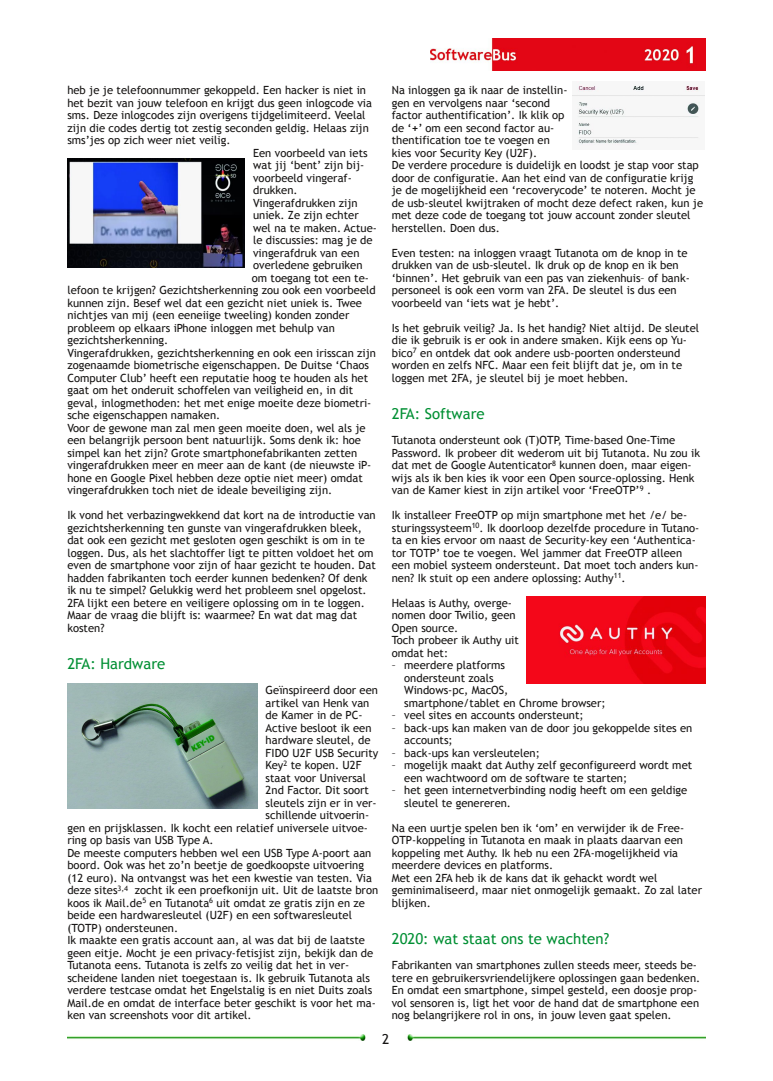
<style>
.page{position:relative;width:773px;height:1081px;background:#fff}
.page>*{position:absolute;margin:0;border:0;box-sizing:border-box;transform-origin:0 0}
.t1{font:15px "Trebuchet MS";color:#008f33}
.t2{font:13.75px "Trebuchet MS";color:#161413}
.t3{font:11.25px/12.5px "Trebuchet MS";color:#161413}
.s1{font-weight:700}
</style>
<div class="page">
<img style="left:431px;top:39px;width:274px;height:32px">
<img style="left:67px;top:1035px;width:299px;height:5px">
<img style="left:407px;top:1035px;width:298px;height:5px">
<img style="left:67px;top:158px;width:178px;height:109px">
<img style="left:67px;top:683px;width:191px;height:125px">
<img style="left:572px;top:81px;width:132px;height:64px">
<img style="left:526px;top:596px;width:179px;height:87px">
<p class="t3" style="left:67px;top:84px;width:300px">heb je je telefoonnummer gekoppeld. Een hacker is niet in</p>
<p class="t3" style="left:67px;top:96px;width:306px">het bezit van jouw telefoon en krijgt dus geen inlogcode via</p>
<p class="t3" style="left:67px;top:109px;width:300px">sms. Deze inlogcodes zijn overigens tijdgelimiteerd. Veelal</p>
<p class="t3" style="left:67px;top:121px;width:303px">zijn die codes dertig tot zestig seconden geldig. Helaas zijn</p>
<p class="t3" style="left:67px;top:134px;width:165px">sms’jes op zich weer niet veilig.</p>
<p class="t3" style="left:253px;top:146px;width:116px">Een voorbeeld van iets</p>
<p class="t3" style="left:253px;top:159px;width:113px">wat jij ‘bent’ zijn bij‐</p>
<p class="t3" style="left:253px;top:171px;width:100px">voorbeeld vingeraf‐</p>
<p class="t3" style="left:253px;top:184px;width:46px">drukken.</p>
<p class="t3" style="left:253px;top:196px;width:106px">Vingerafdrukken zijn</p>
<p class="t3" style="left:253px;top:209px;width:107px">uniek. Ze zijn echter</p>
<p class="t3" style="left:253px;top:221px;width:125px">wel na te maken. Actue‐</p>
<p class="t3" style="left:253px;top:234px;width:121px">le discussies: mag je de</p>
<p class="t3" style="left:253px;top:246px;width:108px">vingerafdruk van een</p>
<p class="t3" style="left:253px;top:259px;width:111px">overledene gebruiken</p>
<p class="t3" style="left:252px;top:271px;width:119px">om toegang tot een te‐</p>
<p class="t3" style="left:67px;top:284px;width:310px">lefoon te krijgen? Gezichtsherkenning zou ook een voorbeeld</p>
<p class="t3" style="left:67px;top:296px;width:296px">kunnen zijn. Besef wel dat een gezicht niet uniek is. Twee</p>
<p class="t3" style="left:67px;top:309px;width:283px">nichtjes van mij (een eeneiige tweeling) konden zonder</p>
<p class="t3" style="left:67px;top:321px;width:269px">probleem op elkaars iPhone inloggen met behulp van</p>
<p class="t3" style="left:67px;top:334px;width:102px">gezichtsherkenning.</p>
<p class="t3" style="left:67px;top:346px;width:310px">Vingerafdrukken, gezichtsherkenning en ook een irisscan zijn</p>
<p class="t3" style="left:67px;top:359px;width:303px">zogenaamde biometrische eigenschappen. De Duitse ‘Chaos</p>
<p class="t3" style="left:67px;top:371px;width:302px">Computer Club’ heeft een reputatie hoog te houden als het</p>
<p class="t3" style="left:67px;top:384px;width:287px">gaat om het onderuit schoffelen van veiligheid en, in dit</p>
<p class="t3" style="left:67px;top:396px;width:305px">geval, inlogmethoden: het met enige moeite deze biometri‐</p>
<p class="t3" style="left:67px;top:409px;width:154px">sche eigenschappen namaken.</p>
<p class="t3" style="left:67px;top:421px;width:300px">Voor de gewone man zal men geen moeite doen, wel als je</p>
<p class="t3" style="left:67px;top:434px;width:295px">een belangrijk persoon bent natuurlijk. Soms denk ik: hoe</p>
<p class="t3" style="left:67px;top:446px;width:291px">simpel kan het zijn? Grote smartphonefabrikanten zetten</p>
<p class="t3" style="left:67px;top:459px;width:305px">vingerafdrukken meer en meer aan de kant (de nieuwste iP‐</p>
<p class="t3" style="left:67px;top:471px;width:297px">hone en Google Pixel hebben deze optie niet meer) omdat</p>
<p class="t3" style="left:67px;top:484px;width:266px">vingerafdrukken toch niet de ideale beveiliging zijn.</p>
<p class="t3" style="left:67px;top:509px;width:310px">Ik vond het verbazingwekkend dat kort na de introductie van gezichtsherkenning ten gunste van vingerafdrukken bleek, dat ook een gezicht met gesloten ogen geschikt is om in te loggen. Dus, als het slachtoffer ligt te pitten voldoet het om even de smartphone voor zijn of haar gezicht te houden. Dat hadden fabrikanten toch eerder kunnen bedenken? Of denk ik nu te simpel? Gelukkig werd het probleem snel opgelost.<br>2FA lijkt een betere en veiligere oplossing om in te loggen.<br>Maar de vraag die blijft is: waarmee? En wat dat mag dat kosten?</p>
<h1 class="t1" style="left:67px;top:655px;width:99px">2FA: Hardware</h1>
<p class="t3" style="left:265px;top:684px;width:114px">Geïnspireerd door een</p>
<p class="t3" style="left:265px;top:696px;width:105px">artikel van Henk van</p>
<p class="t3" style="left:265px;top:709px;width:99px">de Kamer in de PC‐</p>
<p class="t3" style="left:265px;top:721px;width:107px">Active besloot ik een</p>
<p class="t3" style="left:265px;top:734px;width:106px">hardware sleutel, de</p>
<p class="t3" style="left:265px;top:746px;width:114px">FIDO U2F USB Security</p>
<p class="t3" style="left:265px;top:759px;width:97px">Key<sup>2</sup> te kopen. U2F</p>
<p class="t3" style="left:265px;top:771px;width:102px">staat voor Universal</p>
<p class="t3" style="left:265px;top:784px;width:105px">2nd Factor. Dit soort</p>
<p class="t3" style="left:265px;top:796px;width:113px">sleutels zijn er in ver‐</p>
<p class="t3" style="left:265px;top:809px;width:105px">schillende uitvoerin‐</p>
<p class="t3" style="left:67px;top:821px;width:302px">gen en prijsklassen. Ik kocht een relatief universele uitvoe‐</p>
<p class="t3" style="left:67px;top:834px;width:148px">ring op basis van USB Type A.</p>
<p class="t3" style="left:67px;top:846px;width:305px">De meeste computers hebben wel een USB Type A‐poort aan</p>
<p class="t3" style="left:67px;top:859px;width:298px">boord. Ook was het zo’n beetje de goedkoopste uitvoering</p>
<p class="t3" style="left:67px;top:871px;width:306px">(12 euro). Na ontvangst was het een kwestie van testen. Via</p>
<p class="t3" style="left:67px;top:884px;width:312px">deze sites<sup>3,4</sup> zocht ik een proefkonijn uit. Uit de laatste bron</p>
<p class="t3" style="left:67px;top:896px;width:299px">koos ik Mail.de<sup>5</sup> en Tutanota<sup>6</sup> uit omdat ze gratis zijn en ze</p>
<p class="t3" style="left:67px;top:909px;width:286px">beide een hardwaresleutel (U2F) en een softwaresleutel</p>
<p class="t3" style="left:67px;top:921px;width:112px">(TOTP) ondersteunen.</p>
<p class="t3" style="left:67px;top:934px;width:299px">Ik maakte een gratis account aan, al was dat bij de laatste</p>
<p class="t3" style="left:67px;top:946px;width:307px">geen eitje. Mocht je een privacy‐fetisjist zijn, bekijk dan de</p>
<p class="t3" style="left:67px;top:959px;width:283px">Tutanota eens. Tutanota is zelfs zo veilig dat het in ver‐</p>
<p class="t3" style="left:67px;top:971px;width:304px">scheidene landen niet toegestaan is. Ik gebruik Tutanota als</p>
<p class="t3" style="left:67px;top:984px;width:306px">verdere testcase omdat het Engelstalig is en niet Duits zoals</p>
<p class="t3" style="left:67px;top:996px;width:310px">Mail.de en omdat de interface beter geschikt is voor het ma‐</p>
<p class="t3" style="left:67px;top:1009px;width:186px">ken van screenshots voor dit artikel.</p>
<p class="t3" style="left:392px;top:84px;width:313px">Na inloggen ga ik naar de instellin‐<br>gen en vervolgens naar ‘second<br>factor authentification’. Ik klik op<br>de ‘<span class="s1">+</span>’ om een second factor au‐<br>thentification toe te voegen en<br>kies voor Security Key (U2F).<br>De verdere procedure is duidelijk en loodst je stap voor stap door de configuratie. Aan het eind van de configuratie krijg je de mogelijkheid een ‘recoverycode’ te noteren. Mocht je de usb‐sleutel kwijtraken of mocht deze defect raken, kun je met deze code de toegang tot jouw account zonder sleutel herstellen. Doen dus.</p>
<p class="t3" style="left:392px;top:246px;width:299px">Even testen: na inloggen vraagt Tutanota om de knop in te drukken van de usb‐sleutel. Ik druk op de knop en ik ben ‘binnen’. Het gebruik van een pas van ziekenhuis– of bank‐ personeel is ook een vorm van 2FA. De sleutel is dus een voorbeeld van ‘iets wat je hebt’.</p>
<p class="t3" style="left:392px;top:321px;width:309px">Is het gebruik veilig? Ja. Is het handig? Niet altijd. De sleutel die ik gebruik is er ook in andere smaken. Kijk eens op Yu‐ bico<sup>7</sup> en ontdek dat ook andere usb‐poorten ondersteund worden en zelfs NFC. Maar een feit blijft dat je, om in te loggen met 2FA, je sleutel bij je moet hebben.</p>
<h1 class="t1" style="left:392px;top:405px;width:94px">2FA: Software</h1>
<p class="t3" style="left:392px;top:434px;width:310px">Tutanota ondersteunt ook (T)OTP, Time‐based One‐Time Password. Ik probeer dit wederom uit bij Tutanota. Nu zou ik dat met de Google Autenticator<sup>8</sup> kunnen doen, maar eigen‐ wijs als ik ben kies ik voor een Open source‐oplossing. Henk van de Kamer kiest in zijn artikel voor ‘FreeOTP’<sup>9</sup> .</p>
<p class="t3" style="left:392px;top:509px;width:309px">Ik installeer FreeOTP op mijn smartphone met het /e/ be‐ sturingssysteem<sup>10</sup>. Ik doorloop dezelfde procedure in Tutano‐ ta en kies ervoor om naast de Security‐key een ‘Authentica‐ tor TOTP’ toe te voegen. Wel jammer dat FreeOTP alleen een mobiel systeem ondersteunt. Dat moet toch anders kun‐ nen? Ik stuit op een andere oplossing: Authy<sup>11</sup>.</p>
<p class="t3" style="left:392px;top:596px;width:129px">Helaas is Authy, overge‐ nomen door Twilio, geen<br>Open source.<br>Toch probeer ik Authy uit omdat het:</p>
<p class="t3" style="left:404px;top:659px;width:203px;text-indent:-12px">– meerdere platforms<br>ondersteunt zoals<br>Windows‐pc, MacOS, smartphone/tablet en Chrome browser;</p>
<p class="t3" style="left:392px;top:709px;width:193px">– veel sites en accounts ondersteunt;</p>
<p class="t3" style="left:404px;top:721px;width:290px;text-indent:-12px">– back‐ups kan maken van de door jou gekoppelde sites en accounts;</p>
<p class="t3" style="left:392px;top:746px;width:149px">– back‐ups kan versleutelen;</p>
<p class="t3" style="left:404px;top:759px;width:289px;text-indent:-12px">– mogelijk maakt dat Authy zelf geconfigureerd wordt met een wachtwoord om de software te starten;</p>
<p class="t3" style="left:404px;top:784px;width:285px;text-indent:-12px">– het geen internetverbinding nodig heeft om een geldige sleutel te genereren.</p>
<p class="t3" style="left:392px;top:821px;width:312px">Na een uurtje spelen ben ik ‘om’ en verwijder ik de Free‐ OTP‐koppeling in Tutanota en maak in plaats daarvan een koppeling met Authy. Ik heb nu een 2FA‐mogelijkheid via meerdere devices en platforms.<br>Met een 2FA heb ik de kans dat ik gehackt wordt wel geminimaliseerd, maar niet onmogelijk gemaakt. Zo zal later blijken.</p>
<h1 class="t1" style="left:392px;top:930px;width:219px">2020: wat staat ons te wachten?</h1>
<p class="t3" style="left:392px;top:959px;width:310px">Fabrikanten van smartphones zullen steeds meer, steeds be‐ tere en gebruikersvriendelijkere oplossingen gaan bedenken.<br>En omdat een smartphone, simpel gesteld, een doosje prop‐ vol sensoren is, ligt het voor de hand dat de smartphone een nog belangrijkere rol in ons, in jouw leven gaat spelen.</p>
<p class="t2" style="left:382px;top:1031px;width:9px">2</p>
</div>
